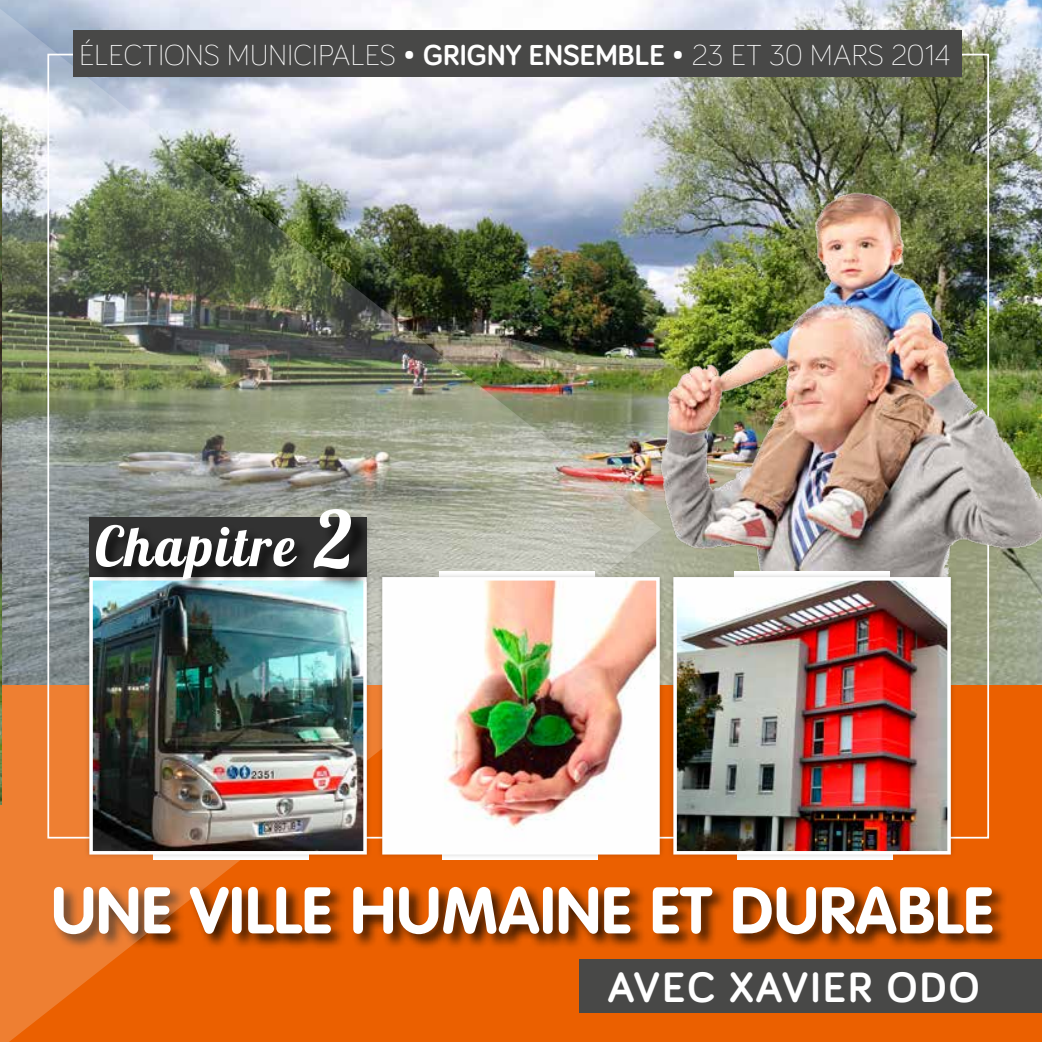
<style>
.page{position:relative;width:1042px;height:1042px;background:#fff}
.page>*{position:absolute;margin:0;border:0;box-sizing:border-box;transform-origin:0 0}
.t1{font:700 64.75px "VAG Rounded Std";letter-spacing:.01em;color:#fff}
.t2{font:55.12px "Lobster 1.4";letter-spacing:.05em;color:#fff}
.t3{font:700 43.75px "Bariol";letter-spacing:.05em;color:#fff}
.t4{font:300 29.75px "Bariol";color:#fff}
.s1{font-weight:700}
.s2{font-size:78.75px}
</style>
<div class="page">
<img style="left:0;top:0;width:1042px;height:149px">
<div style="left:0;top:685px;width:1042px;height:357px;background:#eb6000"></div>
<div style="left:51px;top:885px;width:957px;height:65px;background:#000;opacity:.75"></div>
<img style="left:662px;top:149px;width:380px;height:540px">
<div style="left:668px;top:571px;width:288px;height:288px;background:#000;opacity:.2"></div>
<img style="left:678px;top:582px;width:268px;height:267px">
<div style="left:673px;top:577px;width:278px;height:277px;border:4px solid #fff"></div>
<img style="left:0;top:8px;width:662px;height:1034px">
<div style="left:84px;top:571px;width:288px;height:288px;background:#000;opacity:.2"></div>
<img style="left:94px;top:582px;width:268px;height:267px">
<div style="left:89px;top:577px;width:278px;height:277px;border:4px solid #fff"></div>
<div style="left:94px;top:523px;width:219px;height:73px;background:#000;opacity:.75"></div>
<div style="left:316px;top:512px;width:57px;height:78px;background:#000;opacity:.75"></div>
<div style="left:377px;top:571px;width:288px;height:288px;background:#000;opacity:.2"></div>
<img style="left:387px;top:582px;width:268px;height:267px">
<div style="left:382px;top:577px;width:278px;height:277px;border:4px solid #fff"></div>
<div style="left:73px;top:30px;width:888px;height:47px;background:#484847"></div>
<img style="left:0;top:131px;width:2px;height:673px">
<div style="left:580px;top:959px;width:462px;height:54px;background:#484847"></div>
<p class="t4" style="left:79px;top:35px;width:873px">ÉLECTIONS MUNICIPALES • <span class="s1">GRIGNY ENSEMBLE</span> • 23 ET 30 MARS 2014</p>
<h2 class="t2" style="left:95px;top:511px;width:260px">Chapitre <span class="s2">2</span></h2>
<h1 class="t1" style="left:51px;top:872px;width:943px">UNE VILLE HUMAINE ET DURABLE</h1>
<h3 class="t3" style="left:607px;top:957px;width:374px">AVEC XAVIER ODO</h3>
</div>
